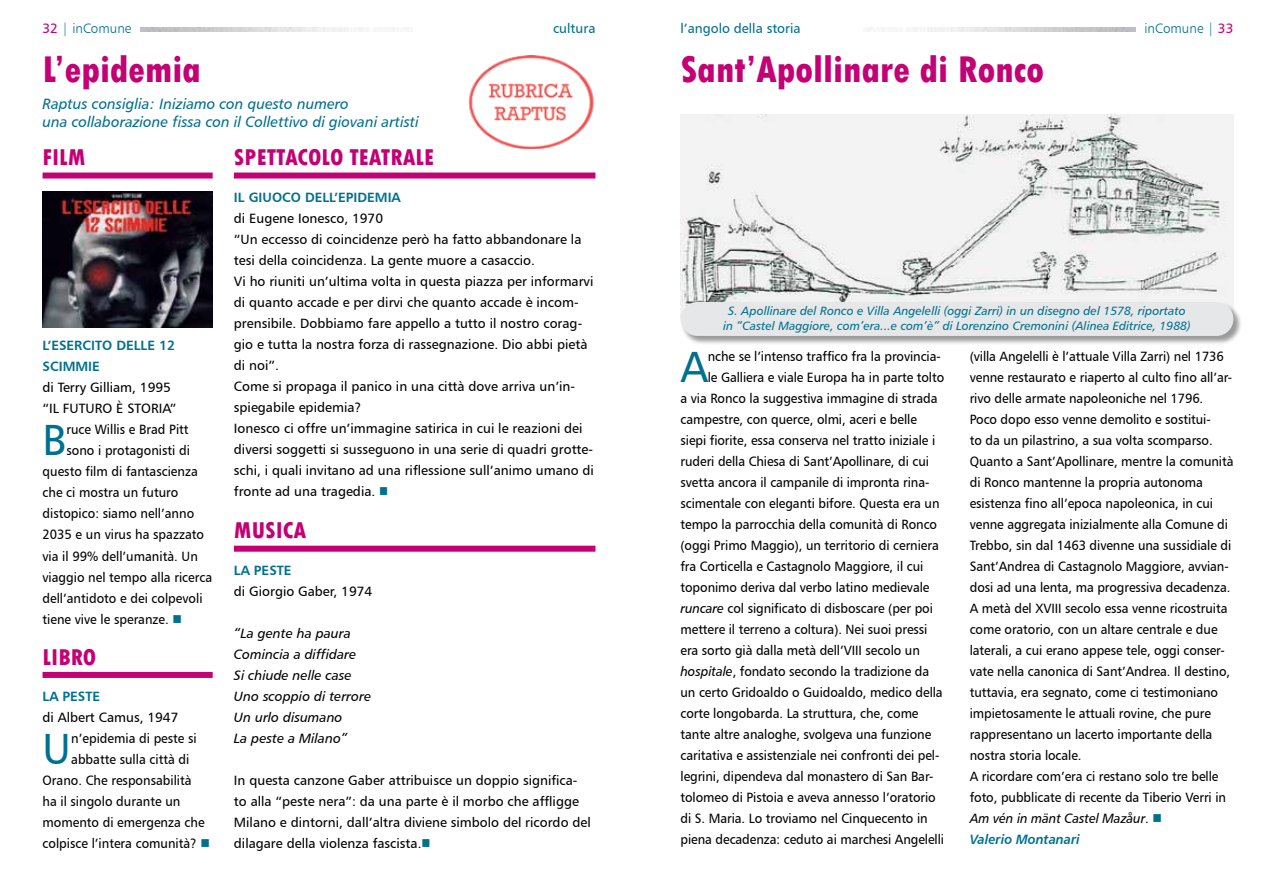
<style>
.page{position:relative;width:1276px;height:893px;background:#fff}
.page>*{position:absolute;margin:0;border:0;box-sizing:border-box;transform-origin:0 0}
.t1{font:43.8px "Humanist 777 BT Roman B";color:#00708f;scale:.95 1}
.t2{font:800 condensed 39px "Tw Cen";color:#c40075}
.t3{font:800 condensed 24px "Tw Cen";color:#c40075}
.t4{font:15px/18px "Humanist 777 BT Italic B";color:#00708f}
.t5{font:13.5px/21px "Humanist 777 BT Roman B";letter-spacing:-.005em;color:#000;scale:.95 1}
.t6{font:13.5px/21px "Humanist 777 BT Roman B";letter-spacing:-.005em;color:#000}
.t7{font:13.5px/21px "Humanist 777 BT Italic B";color:#000}
.t8{font:13.5px/21px "Humanist 777 BT Bold B";color:#00708f}
.t9{font:13.5px "Humanist 777 BT Roman B";color:#00708f}
.t10{font:13.5px "Humanist 777 BT Italic B";color:#000;scale:.95 1}
.t11{font:13.5px "Humanist 777 BT Light B";color:#00708f}
.t12{font:13.5px "Humanist 777 BT Bold Italic B";letter-spacing:-.005em;color:#00708f;scale:.95 1}
.t13{font:12px/14.4px "Humanist 777 BT Italic B";color:#00708f;text-align:center}
.s1{font-family:"Humanist 777 BT Roman B";color:#c40075}
.s2{color:#00708f}
.s3{font-family:"Humanist 777 BT Italic B"}
.s4{font-family:"Humanist 777 BT Roman B"}
</style>
<div class="page">
<img style="left:867px;top:28px;width:268px;height:4px">
<img style="left:140px;top:28px;width:269px;height:4px">
<div style="left:43px;top:173px;width:170px;height:6px;background:#c40075"></div>
<div style="left:234px;top:173px;width:361px;height:6px;background:#c40075"></div>
<div style="left:43px;top:672px;width:170px;height:6px;background:#c40075"></div>
<div style="left:234px;top:546px;width:361px;height:6px;background:#c40075"></div>
<img style="left:43px;top:191px;width:170px;height:136px">
<img style="left:468px;top:55px;width:126px;height:94px">
<img style="left:680px;top:115px;width:553px;height:187px">
<div style="left:680px;top:302px;width:562px;height:43px;background:#000;opacity:.4"></div>
<div style="left:680px;top:302px;width:553px;height:34px;background:#e6e7e8;border-radius:17px"></div>
<p class="t11" style="left:43px;top:20px;width:90px"><span class="s1">32</span> | inComune</p>
<p class="t9" style="left:553px;top:19px;width:44px">cultura</p>
<p class="t9" style="left:680px;top:19px;width:122px">l’angolo della storia</p>
<p class="t11" style="left:1144px;top:20px;width:90px">inComune | <span class="s1">33</span></p>
<h2 class="t2" style="left:43px;top:47px;width:160px">L’epidemia</h2>
<p class="t4" style="left:43px;top:95px;width:378px">Raptus consiglia: Iniziamo con questo numero<br>una collaborazione fissa con il Collettivo di giovani artisti</p>
<h3 class="t3" style="left:43px;top:143px;width:45px">FILM</h3>
<h3 class="t3" style="left:234px;top:143px;width:202px">SPETTACOLO TEATRALE</h3>
<p class="t8" style="left:234px;top:186px;width:168px">IL GIUOCO DELL’EPIDEMIA</p>
<p class="t6" style="left:234px;top:207px;width:361px">di Eugene Ionesco, 1970<br>“Un eccesso di coincidenze però ha fatto abbandonare la tesi della coincidenza. La gente muore a casaccio.<br>Vi ho riuniti un’ultima volta in questa piazza per informarvi di quanto accade e per dirvi che quanto accade è incom&shy;prensibile. Dobbiamo fare appello a tutto il nostro corag&shy;gio e tutta la nostra forza di rassegnazione. Dio abbi pietà di noi”.<br>Come si propaga il panico in una città dove arriva un’in&shy;spiegabile epidemia?<br>Ionesco ci offre un’immagine satirica in cui le reazioni dei diversi soggetti si susseguono in una serie di quadri grotte&shy;schi, i quali invitano ad una riflessione sull’animo umano di fronte ad una tragedia. <span class="s2">■</span></p>
<p class="t8" style="left:43px;top:335px;width:134px">L’ESERCITO DELLE 12<br>SCIMMIE</p>
<p class="t6" style="left:43px;top:377px;width:135px">di Terry Gilliam, 1995 “IL FUTURO È STORIA”</p>
<h1 class="t1" style="left:43px;top:413px;width:27px">B</h1>
<p class="t5" style="left:66px;top:419px;width:130px">ruce Willis e Brad Pitt</p>
<p class="t5" style="left:66px;top:440px;width:131px">sono i protagonisti di</p>
<p class="t5" style="left:43px;top:461px;width:165px">questo film di fantascienza</p>
<p class="t5" style="left:43px;top:482px;width:144px">che ci mostra un futuro</p>
<p class="t5" style="left:43px;top:503px;width:161px">distopico: siamo nell’anno</p>
<p class="t5" style="left:43px;top:524px;width:171px">2035 e un virus ha spazzato</p>
<p class="t5" style="left:43px;top:545px;width:165px">via il 99% dell’umanità. Un</p>
<p class="t5" style="left:43px;top:566px;width:180px">viaggio nel tempo alla ricerca</p>
<p class="t5" style="left:43px;top:587px;width:170px">dell’antidoto e dei colpevoli</p>
<p class="t5" style="left:43px;top:608px;width:148px">tiene vive le speranze. <span class="s2">■</span></p>
<h3 class="t3" style="left:234px;top:517px;width:74px">MUSICA</h3>
<p class="t8" style="left:234px;top:559px;width:59px">LA PESTE</p>
<p class="t6" style="left:234px;top:580px;width:140px">di Giorgio Gaber, 1974</p>
<p class="t7" style="left:234px;top:622px;width:139px">“La gente ha paura<br>Comincia a diffidare<br>Si chiude nelle case<br>Uno scoppio di terrore<br>Un urlo disumano<br>La peste a Milano”</p>
<p class="t6" style="left:234px;top:769px;width:358px">In questa canzone Gaber attribuisce un doppio significa&shy;to alla “peste nera”: da una parte è il morbo che affligge Milano e dintorni, dall’altra diviene simbolo del ricordo del dilagare della violenza fascista.<span class="s2">■</span></p>
<h3 class="t3" style="left:43px;top:643px;width:55px">LIBRO</h3>
<p class="t8" style="left:43px;top:685px;width:59px">LA PESTE</p>
<p class="t6" style="left:43px;top:706px;width:137px">di Albert Camus, 1947</p>
<h1 class="t1" style="left:43px;top:721px;width:32px">U</h1>
<p class="t5" style="left:71px;top:727px;width:134px">n’epidemia di peste si</p>
<p class="t5" style="left:71px;top:748px;width:126px">abbatte sulla città di</p>
<p class="t5" style="left:43px;top:769px;width:158px">Orano. Che responsabilità</p>
<p class="t5" style="left:43px;top:790px;width:147px">ha il singolo durante un</p>
<p class="t5" style="left:43px;top:811px;width:172px">momento di emergenza che</p>
<p class="t5" style="left:43px;top:832px;width:178px">colpisce l’intera comunità? <span class="s2">■</span></p>
<h2 class="t2" style="left:680px;top:47px;width:365px">Sant’Apollinare di Ronco</h2>
<p class="t13" style="left:723px;top:304px;width:469px">S. Apollinare del Ronco e Villa Angelelli (oggi Zarri) in un disegno del 1578, riportato in “Castel Maggiore, com’era...e com’è” di Lorenzino Cremonini (Alinea Editrice, 1988)</p>
<h1 class="t1" style="left:680px;top:340px;width:30px">A</h1>
<p class="t5" style="left:708px;top:346px;width:247px">nche se l’intenso traffico fra la provincia-</p>
<p class="t5" style="left:708px;top:367px;width:250px">le Galliera e viale Europa ha in parte tolto</p>
<p class="t5" style="left:680px;top:388px;width:272px">a via Ronco la suggestiva immagine di strada</p>
<p class="t5" style="left:680px;top:409px;width:250px">campestre, con querce, olmi, aceri e belle</p>
<p class="t5" style="left:680px;top:430px;width:270px">siepi fiorite, essa conserva nel tratto iniziale i</p>
<p class="t5" style="left:680px;top:451px;width:263px">ruderi della Chiesa di Sant’Apollinare, di cui</p>
<p class="t5" style="left:680px;top:472px;width:263px">svetta ancora il campanile di impronta rina-</p>
<p class="t5" style="left:680px;top:493px;width:274px">scimentale con eleganti bifore. Questa era un</p>
<p class="t5" style="left:680px;top:514px;width:272px">tempo la parrocchia della comunità di Ronco</p>
<p class="t5" style="left:680px;top:535px;width:273px">(oggi Primo Maggio), un territorio di cerniera</p>
<p class="t5" style="left:680px;top:556px;width:257px">fra Corticella e Castagnolo Maggiore, il cui</p>
<p class="t5" style="left:680px;top:577px;width:263px">toponimo deriva dal verbo latino medievale</p>
<p class="t5" style="left:680px;top:598px;width:267px"><span class="s3">runcare</span> col significato di disboscare (per poi</p>
<p class="t5" style="left:680px;top:619px;width:261px">mettere il terreno a coltura). Nei suoi pressi</p>
<p class="t5" style="left:680px;top:640px;width:253px">era sorto già dalla metà dell’VIII secolo un</p>
<p class="t5" style="left:680px;top:661px;width:263px"><span class="s3">hospitale</span>, fondato secondo la tradizione da</p>
<p class="t5" style="left:680px;top:682px;width:277px">un certo Gridoaldo o Guidoaldo, medico della</p>
<p class="t5" style="left:680px;top:703px;width:252px">corte longobarda. La struttura, che, come</p>
<p class="t5" style="left:680px;top:724px;width:265px">tante altre analoghe, svolgeva una funzione</p>
<p class="t5" style="left:680px;top:745px;width:274px">caritativa e assistenziale nei confronti dei pel-</p>
<p class="t5" style="left:680px;top:766px;width:268px">legrini, dipendeva dal monastero di San Bar-</p>
<p class="t5" style="left:680px;top:787px;width:270px">tolomeo di Pistoia e aveva annesso l’oratorio</p>
<p class="t5" style="left:680px;top:808px;width:262px">di S. Maria. Lo troviamo nel Cinquecento in</p>
<p class="t5" style="left:680px;top:829px;width:279px">piena decadenza: ceduto ai marchesi Angelelli</p>
<p class="t5" style="left:969px;top:346px;width:279px">(villa Angelelli è l’attuale Villa Zarri) nel 1736 venne restaurato e riaperto al culto fino all’ar&shy;rivo delle armate napoleoniche nel 1796.<br>Poco dopo esso venne demolito e sostitui-<br>to da un pilastrino, a sua volta scomparso.<br>Quanto a Sant’Apollinare, mentre la comunità di Ronco mantenne la propria autonoma esistenza fino all’epoca napoleonica, in cui venne aggregata inizialmente alla Comune di Trebbo, sin dal 1463 divenne una sussidiale di Sant’Andrea di Castagnolo Maggiore, avvian&shy;dosi ad una lenta, ma progressiva decadenza.<br>A metà del XVIII secolo essa venne ricostruita come oratorio, con un altare centrale e due laterali, a cui erano appese tele, oggi conser&shy;vate nella canonica di Sant’Andrea. Il destino, tuttavia, era segnato, come ci testimoniano impietosamente le attuali rovine, che pure rappresentano un lacerto importante della nostra storia locale.<br>A ricordare com’era ci restano solo tre belle foto, pubblicate di recente da Tiberio Verri in</p>
<p class="t10" style="left:969px;top:810px;width:204px">Am vén in mänt Castel Mazåur<span class="s4">.</span> <span class="s2">■</span></p>
<p class="t12" style="left:969px;top:831px;width:117px">Valerio Montanari</p>
</div>
